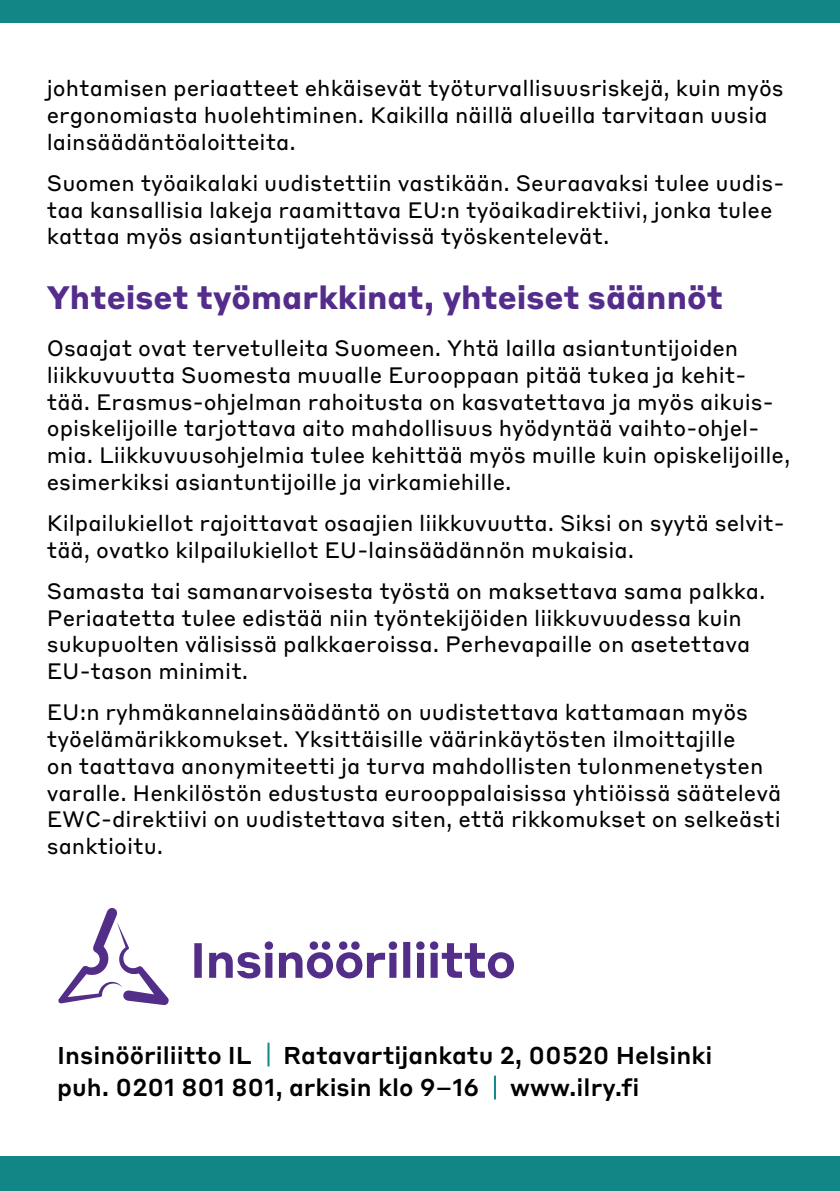
<style>
.page{position:relative;width:840px;height:1191px;background:#fff}
.page>*{position:absolute;margin:0;border:0;box-sizing:border-box;transform-origin:0 0}
.t1{font:700 32px "Styrene B";color:#542c8c}
.t2{font:500 24px/32px "Styrene B";color:#000}
.t3{font:22px/26.8px "Styrene B";color:#000}
</style>
<div class="page">
<svg style="left:58px;top:908px;width:111px;height:97px"></svg>
<svg style="left:194px;top:941px;width:319px;height:37px"></svg>
<hr style="left:493px;top:1075px;width:2px;height:24px;background:#118687">
<hr style="left:267px;top:1042px;width:2px;height:24px;background:#118687">
<div style="left:0;top:1157px;width:839px;height:34px;background:#118687"></div>
<div style="left:0;top:0;width:839px;height:23px;background:#118687"></div>
<p class="t3" style="left:47px;top:73px;width:738px">johtamisen periaatteet ehkäisevät työturvallisuusriskejä, kuin myös ergonomiasta huolehtiminen. Kaikilla näillä alueilla tarvitaan uusia lainsäädäntöaloitteita.</p>
<p class="t3" style="left:47px;top:168px;width:738px">Suomen työaikalaki uudistettiin vastikään. Seuraavaksi tulee uudis&shy;taa kansallisia lakeja raamittava EU:n työaikadirektiivi, jonka tulee kattaa myös asiantuntijatehtävissä työskentelevät.</p>
<h1 class="t1" style="left:47px;top:270px;width:677px">Yhteiset työmarkkinat, yhteiset säännöt</h1>
<p class="t3" style="left:47px;top:333px;width:744px">Osaajat ovat tervetulleita Suomeen. Yhtä lailla asiantuntijoiden liikkuvuutta Suomesta muualle Eurooppaan pitää tukea ja kehit&shy;tää. Erasmus-ohjelman rahoitusta on kasvatettava ja myös aikuis&shy;opiskelijoille tarjottava aito mahdollisuus hyödyntää vaihto-ohjel&shy;mia. Liikkuvuusohjelmia tulee kehittää myös muille kuin opiskelijoille, esimerkiksi asiantuntijoille ja virkamiehille.</p>
<p class="t3" style="left:47px;top:508px;width:739px">Kilpailukiellot rajoittavat osaajien liikkuvuutta. Siksi on syytä selvit&shy;tää, ovatko kilpailukiellot EU-lainsäädännön mukaisia.</p>
<p class="t3" style="left:47px;top:575px;width:720px">Samasta tai samanarvoisesta työstä on maksettava sama palkka.<br>Periaatetta tulee edistää niin työntekijöiden liikkuvuudessa kuin sukupuolten välisissä palkkaeroissa. Perhevapaille on asetettava EU-tason minimit.</p>
<p class="t3" style="left:47px;top:697px;width:735px">EU:n ryhmäkannelainsäädäntö on uudistettava kattamaan myös työelämärikkomukset. Yksittäisille väärinkäytösten ilmoittajille<br>on taattava anonymiteetti ja turva mahdollisten tulonmenetysten varalle. Henkilöstön edustusta eurooppalaisissa yhtiöissä säätelevä EWC-direktiivi on uudistettava siten, että rikkomukset on selkeästi sanktioitu.</p>
<p class="t2" style="left:57px;top:1037px;width:656px;text-indent:226px">Ratavartijankatu 2, 00520 Helsinki puh. 0201 801 801, arkisin klo 9–16</p>
<p class="t2" style="left:57px;top:1037px;width:196px">Insinööriliitto IL</p>
<p class="t2" style="left:510px;top:1069px;width:131px">www.ilry.fi</p>
</div>
